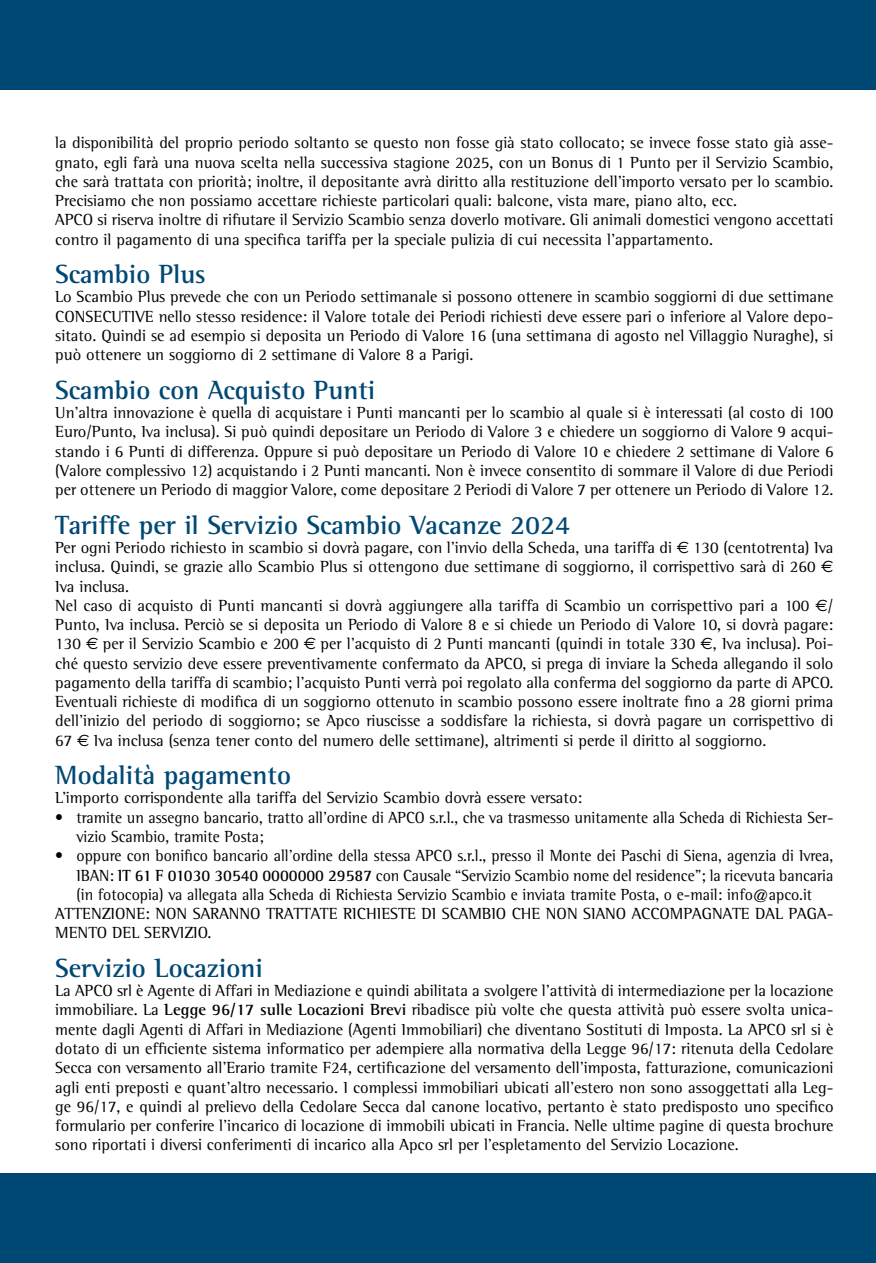
<style>
.page{position:relative;width:876px;height:1263px;background:#fff}
.page>*{position:absolute;margin:0;border:0;box-sizing:border-box;transform-origin:0 0}
.t1{font:700 27px "Rotis Semi Serif";color:#004874}
.t2{font:16.5px/19.2px "Rotis Semi Serif";color:#000;text-align:justify}
.t3{font:16.5px/19.2px "Rotis Semi Serif";color:#000;scale:.96 1}
.s1{font-family:"Euro Sans"}
.s2{font-weight:700}
</style>
<div class="page">
<div style="left:0;top:1174px;width:876px;height:89px;background:#004874"></div>
<div style="left:0;top:0;width:876px;height:89px;background:#004874"></div>
<p class="t2" style="left:55px;top:133px;width:780px;text-align:left">la disponibilità del proprio periodo soltanto se questo non fosse già stato collocato; se invece fosse stato già asse&shy;gnato, egli farà una nuova scelta nella successiva stagione 2025, con un Bonus di 1 Punto per il Servizio Scambio, che sarà trattata con priorità; inoltre, il depositante avrà diritto alla restituzione dell’importo versato per lo scambio.<br>Precisiamo che non possiamo accettare richieste particolari quali: balcone, vista mare, piano alto, ecc.<br>APCO si riserva inoltre di rifiutare il Servizio Scambio senza doverlo motivare. Gli animali domestici vengono accettati contro il pagamento di una specifica tariffa per la speciale pulizia di cui necessita l’appartamento.</p>
<h1 class="t1" style="left:55px;top:258px;width:152px">Scambio Plus</h1>
<p class="t2" style="left:55px;top:287px;width:780px">Lo Scambio Plus prevede che con un Periodo settimanale si possono ottenere in scambio soggiorni di due settimane CONSECUTIVE nello stesso residence: il Valore totale dei Periodi richiesti deve essere pari o inferiore al Valore depo&shy;sitato. Quindi se ad esempio si deposita un Periodo di Valore 16 (una settimana di agosto nel Villaggio Nuraghe), si può ottenere un soggiorno di 2 settimane di Valore 8 a Parigi.</p>
<h1 class="t1" style="left:55px;top:374px;width:322px">Scambio con Acquisto Punti</h1>
<p class="t2" style="left:55px;top:403px;width:780px">Un’altra innovazione è quella di acquistare i Punti mancanti per lo scambio al quale si è interessati (al costo di 100<br>Euro/Punto, Iva inclusa). Si può quindi depositare un Periodo di Valore 3 e chiedere un soggiorno di Valore 9 acqui&shy;stando i 6 Punti di differenza. Oppure si può depositare un Periodo di Valore 10 e chiedere 2 settimane di Valore 6 (Valore complessivo 12) acquistando i 2 Punti mancanti. Non è invece consentito di sommare il Valore di due Periodi per ottenere un Periodo di maggior Valore, come depositare 2 Periodi di Valore 7 per ottenere un Periodo di Valore 12.</p>
<h1 class="t1" style="left:55px;top:508px;width:516px">Tariffe per il Servizio Scambio Vacanze 2024</h1>
<p class="t2" style="left:55px;top:538px;width:780px;text-align:left">Per ogni Periodo richiesto in scambio si dovrà pagare, con l’invio della Scheda, una tariffa di <span class="s1">€</span> 130 (centotrenta) Iva inclusa. Quindi, se grazie allo Scambio Plus si ottengono due settimane di soggiorno, il corrispettivo sarà di 260 <span class="s1">€ </span>Iva inclusa.<br>Nel caso di acquisto di Punti mancanti si dovrà aggiungere alla tariffa di Scambio un corrispettivo pari a 100 <span class="s1">€</span>/ Punto, Iva inclusa. Perciò se si deposita un Periodo di Valore 8 e si chiede un Periodo di Valore 10, si dovrà pagare:<br>130 <span class="s1">€</span> per il Servizio Scambio e 200 <span class="s1">€</span> per l’acquisto di 2 Punti mancanti (quindi in totale 330 <span class="s1">€</span>, Iva inclusa). Poi&shy;ché questo servizio deve essere preventivamente confermato da APCO, si prega di inviare la Scheda allegando il solo pagamento della tariffa di scambio; l’acquisto Punti verrà poi regolato alla conferma del soggiorno da parte di APCO.<br>Eventuali richieste di modifica di un soggiorno ottenuto in scambio possono essere inoltrate fino a 28 giorni prima dell’inizio del periodo di soggiorno; se Apco riuscisse a soddisfare la richiesta, si dovrà pagare un corrispettivo di 67 <span class="s1">€</span> Iva inclusa (senza tener conto del numero delle settimane), altrimenti si perde il diritto al soggiorno.</p>
<h1 class="t1" style="left:55px;top:759px;width:237px">Modalità pagamento</h1>
<p class="t2" style="left:55px;top:788px;width:529px">L’importo corrispondente alla tariffa del Servizio Scambio dovrà essere versato:</p>
<p class="t3" style="left:77px;top:807px;width:790px;text-indent:-21px">• tramite un assegno bancario, tratto all’ordine di APCO s.r.l., che va trasmesso unitamente alla Scheda di Richiesta Ser&shy;vizio Scambio, tramite Posta;</p>
<p class="t3" style="left:55px;top:846px;width:812px">• oppure con bonifico bancario all’ordine della stessa APCO s.r.l., presso il Monte dei Paschi di Siena, agenzia di Ivrea,</p>
<p class="t3" style="left:77px;top:865px;width:790px">IBAN: <span class="s2">IT 61 F 01030 30540 0000000 29587</span> con Causale “Servizio Scambio nome del residence”; la ricevuta bancaria</p>
<p class="t3" style="left:77px;top:885px;width:768px">(in fotocopia) va allegata alla Scheda di Richiesta Servizio Scambio e inviata tramite Posta, o e-mail: info@apco.it</p>
<p class="t2" style="left:55px;top:904px;width:780px">ATTENZIONE: NON SARANNO TRATTATE RICHIESTE DI SCAMBIO CHE NON SIANO ACCOMPAGNATE DAL PAGA-</p>
<p class="t2" style="left:55px;top:923px;width:158px">MENTO DEL SERVIZIO.</p>
<h1 class="t1" style="left:55px;top:952px;width:209px">Servizio Locazioni</h1>
<p class="t2" style="left:55px;top:981px;width:780px">La APCO srl è Agente di Affari in Mediazione e quindi abilitata a svolgere l’attività di intermediazione per la locazione immobiliare. La <span class="s2">Legge 96/17 sulle Locazioni Brevi</span> ribadisce più volte che questa attività può essere svolta unica&shy;mente dagli Agenti di Affari in Mediazione (Agenti Immobiliari) che diventano Sostituti di Imposta. La APCO srl si è dotato di un efficiente sistema informatico per adempiere alla normativa della Legge 96/17: ritenuta della Cedolare Secca con versamento all’Erario tramite F24, certificazione del versamento dell’imposta, fatturazione, comunicazioni agli enti preposti e quant’altro necessario. I complessi immobiliari ubicati all’estero non sono assoggettati alla Leg&shy;ge 96/17, e quindi al prelievo della Cedolare Secca dal canone locativo, pertanto è stato predisposto uno specifico formulario per conferire l’incarico di locazione di immobili ubicati in Francia. Nelle ultime pagine di questa brochure sono riportati i diversi conferimenti di incarico alla Apco srl per l’espletamento del Servizio Locazione.</p>
</div>
